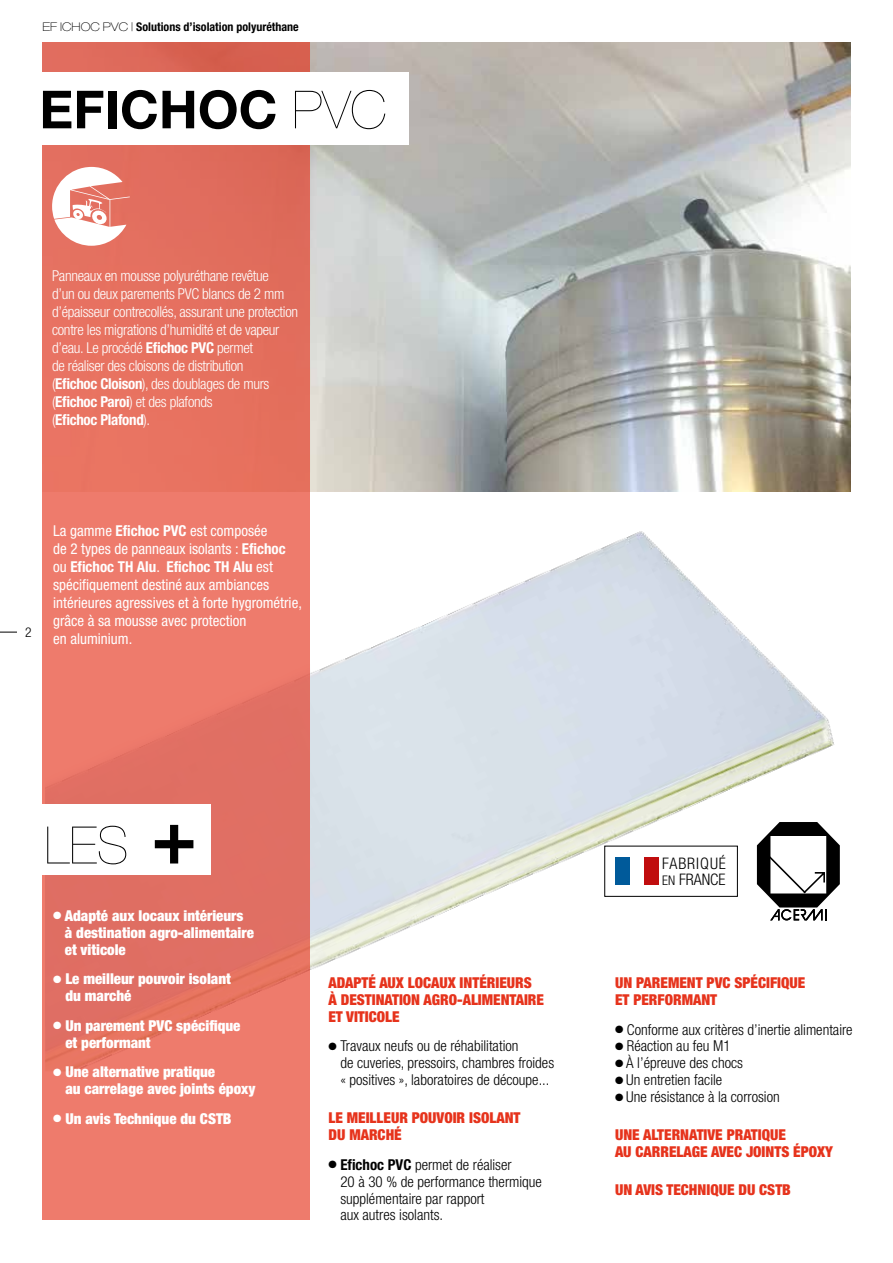
<style>
.page{position:relative;width:893px;height:1263px;background:#fff}
.page>*{position:absolute;margin:0;border:0;box-sizing:border-box;transform-origin:0 0}
.t1{font:700 52.5px "Helvetica Neue";color:#000}
.t2{font:200 51.75px "Helvetica Neue";color:#000}
.t3{font:300 condensed 15.9px/15.9px "Helvetica Neue";letter-spacing:.045em;color:#000}
.t4{font:300 condensed 15px/16.8px "Helvetica Neue";color:#000}
.t5{font:300 condensed 15px/18px "Helvetica Neue";letter-spacing:-.02em;color:#fff}
.t6{font:condensed 15px/18px "Helvetica Neue";color:#fff}
.t7{font:900 condensed 15px/16.8px "Helvetica Neue";color:#fff}
.t8{font:900 condensed 15px/16.8px "Helvetica Neue";color:#e6331c}
.t9{font:300 condensed 13.5px "Helvetica Neue";color:#000}
.t10{font:700 condensed 12px "Helvetica Neue";color:#000}
.s1{font-weight:100;font-stretch:expanded}
.s2{font-weight:200}
.s3{font-weight:700}
.s4{font-weight:700;font-size:76.5px}
.s5{font-size:13.2px}
</style>
<div class="page">
<img style="left:310px;top:42px;width:540px;height:449px">
<img style="left:310px;top:531px;width:525px;height:439px">
<div style="left:43px;top:43px;width:267px;height:1177px;background:#e87364"></div>
<div style="left:0;top:72px;width:408px;height:73px;background:#fff"></div>
<div style="left:2px;top:804px;width:208px;height:71px;background:#fff"></div>
<svg style="left:52px;top:167px;width:78px;height:79px"></svg>
<svg style="left:0;top:632px;width:17px;height:1px"></svg>
<svg style="left:757px;top:822px;width:83px;height:98px"></svg>
<div style="left:605px;top:846px;width:132px;height:50px;background:#fff"></div>
<div style="left:604px;top:846px;width:134px;height:51px;border:1px solid #000"></div>
<div style="left:616px;top:858px;width:14px;height:27px;background:#005a9a"></div>
<div style="left:644px;top:858px;width:14px;height:27px;background:#c00d0e"></div>
<p class="t10" style="left:43px;top:20px;width:258px"><span class="s1">EF ICHOC PVC |</span> Solutions d’isolation polyuréthane</p>
<h1 class="t1" style="left:39px;top:77px;width:349px">EFICHOC <span class="s2">PVC</span></h1>
<p class="t5" style="left:52px;top:266px;width:247px">Panneaux en mousse polyuréthane revêtue<br>d’un ou deux parements PVC blancs de 2 mm d’épaisseur contrecollés, assurant une protection contre les migrations d’humidité et de vapeur d’eau. Le procédé <span class="s3">Efichoc PVC</span> permet<br>de réaliser des cloisons de distribution<br>(<span class="s3">Efichoc Cloison</span>), des doublages de murs (<span class="s3">Efichoc Paroi</span>) et des plafonds<br>(<span class="s3">Efichoc Plafond</span>).</p>
<p class="t9" style="left:25px;top:624px;width:8px">2</p>
<p class="t6" style="left:53px;top:521px;width:250px">La gamme <span class="s3">Efichoc PVC</span> est composée<br>de 2 types de panneaux isolants : <span class="s3">Efichoc </span>ou <span class="s3">Efichoc TH Alu</span>. <span class="s3">Efichoc TH Alu</span> est spécifiquement destiné aux ambiances intérieures agressives et à forte hygrométrie, grâce à sa mousse avec protection<br>en aluminium.</p>
<h2 class="t2" style="left:44px;top:815px;width:154px">LES <span class="s4">+</span></h2>
<p class="t7" style="left:65px;top:907px;width:191px;text-indent:-12px">● Adapté aux locaux intérieurs à destination agro-alimentaire et viticole</p>
<p class="t7" style="left:65px;top:970px;width:167px;text-indent:-12px">● Le meilleur pouvoir isolant du marché</p>
<p class="t7" style="left:65px;top:1017px;width:177px;text-indent:-12px">● Un parement PVC spécifique et performant</p>
<p class="t7" style="left:65px;top:1063px;width:192px;text-indent:-12px">● Une alternative pratique<br>au carrelage avec joints époxy</p>
<p class="t7" style="left:53px;top:1110px;width:180px">● Un avis Technique du CSTB</p>
<p class="t8" style="left:328px;top:974px;width:217px">ADAPTÉ AUX LOCAUX INTÉRIEURS<br>À DESTINATION AGRO-ALIMENTAIRE<br>ET VITICOLE</p>
<p class="t4" style="left:340px;top:1037px;width:215px;text-indent:-12px">● Travaux neufs ou de réhabilitation<br>de cuveries, pressoirs, chambres froides « positives », laboratoires de découpe...</p>
<p class="t8" style="left:328px;top:1109px;width:194px">LE MEILLEUR POUVOIR ISOLANT<br>DU MARCHÉ</p>
<p class="t4" style="left:340px;top:1156px;width:203px;text-indent:-12px">● <span class="s3">Efichoc PVC</span> permet de réaliser<br>20 à 30 % de performance thermique supplémentaire par rapport<br>aux autres isolants.</p>
<p class="t3" style="left:662px;top:855px;width:65px">FABRIQUÉ<br><span class="s5">EN</span> FRANCE</p>
<p class="t8" style="left:615px;top:974px;width:192px">UN PAREMENT PVC SPÉCIFIQUE<br>ET PERFORMANT</p>
<p class="t4" style="left:615px;top:1021px;width:239px">● Conforme aux critères d’inertie alimentaire</p>
<p class="t4" style="left:615px;top:1037px;width:117px">● Réaction au feu M1</p>
<p class="t4" style="left:615px;top:1054px;width:130px">● À l’épreuve des chocs</p>
<p class="t4" style="left:615px;top:1071px;width:109px">● Un entretien facile</p>
<p class="t4" style="left:615px;top:1088px;width:166px">● Une résistance à la corrosion</p>
<p class="t8" style="left:615px;top:1126px;width:220px">UNE ALTERNATIVE PRATIQUE<br>AU CARRELAGE AVEC JOINTS ÉPOXY</p>
<p class="t8" style="left:615px;top:1181px;width:177px">UN AVIS TECHNIQUE DU CSTB</p>
</div>
